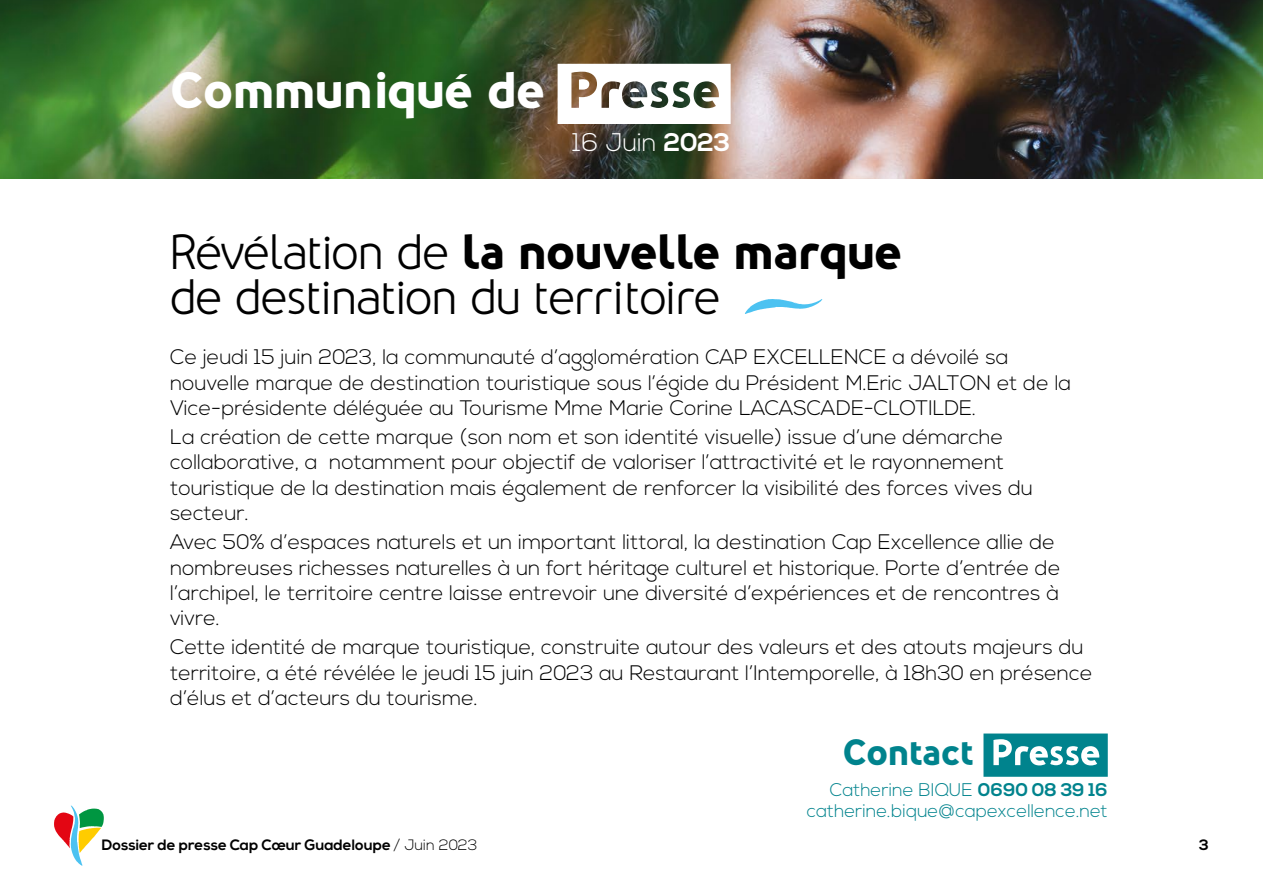
<style>
.page{position:relative;width:1263px;height:893px;background:#fff}
.page>*{position:absolute;margin:0;border:0;box-sizing:border-box;transform-origin:0 0}
.t1{font:800 46.65px "Nevo";letter-spacing:-.01em;color:#fff}
.t2{font:45px/45px "Nevo";letter-spacing:-.01em;color:#000}
.t3{font:800 33.45px "Nevo";letter-spacing:-.005em;color:#00838d}
.t4{font:300 25.5px "Nexa";color:#fff}
.t5{font:300 21px/25.2px "Nexa";color:#000}
.t6{font:300 18.3px/20.7px "Nexa";color:#00838d;text-align:right}
.t7{font:700 15px "Nexa";color:#000}
.s1{font-weight:700}
.s2{font-weight:800}
.s3{font-weight:300}
</style>
<div class="page">
<img style="left:0;top:0;width:1263px;height:179px">
<svg style="left:558px;top:64px;width:173px;height:60px"></svg>
<svg style="left:983px;top:733px;width:125px;height:44px"></svg>
<svg style="left:745px;top:299px;width:77px;height:15px"></svg>
<svg style="left:54px;top:805px;width:50px;height:61px"></svg>
<h1 class="t1" style="left:170px;top:62px;width:376px">Communiqué de</h1>
<p class="t4" style="left:572px;top:127px;width:160px">16 Juin <span class="s1">2023</span></p>
<h2 class="t2" style="left:170px;top:229px;width:733px">Révélation de <span class="s2">la nouvelle marque </span>de destination du territoire</h2>
<p class="t5" style="left:170px;top:346px;width:903px">Ce jeudi 15 juin 2023, la communauté d’agglomération CAP EXCELLENCE a dévoilé sa nouvelle marque de destination touristique sous l’égide du Président M.Eric JALTON et de la<br>Vice‑présidente déléguée au Tourisme Mme Marie Corine LACASCADE-CLOTILDE.</p>
<p class="t5" style="left:170px;top:425px;width:864px">La création de cette marque (son nom et son identité visuelle) issue d’une démarche collaborative, a notamment pour objectif de valoriser l’attractivité et le rayonnement touristique de la destination mais également de renforcer la visibilité des forces vives du secteur.</p>
<p class="t5" style="left:170px;top:530px;width:892px">Avec 50% d’espaces naturels et un important littoral, la destination Cap Excellence allie de nombreuses richesses naturelles à un fort héritage culturel et historique. Porte d’entrée de l’archipel, le territoire centre laisse entrevoir une diversité d’expériences et de rencontres à vivre.</p>
<p class="t5" style="left:170px;top:635px;width:924px">Cette identité de marque touristique, construite autour des valeurs et des atouts majeurs du territoire, a été révélée le jeudi 15 juin 2023 au Restaurant l’Intemporelle, à 18h30 en présence d’élus et d’acteurs du tourisme.</p>
<h3 class="t3" style="left:843px;top:732px;width:133px">Contact</h3>
<p class="t6" style="left:807px;top:780px;width:302px">Catherine BIQUE <span class="s1">0690 08 39 16 </span>catherine.bique@capexcellence.net</p>
<p class="t7" style="left:102px;top:836px;width:377px">Dossier de presse Cap Cœur Guadeloupe <span class="s3">/ Juin 2023</span></p>
<p class="t7" style="left:1199px;top:836px;width:11px">3</p>
</div>
